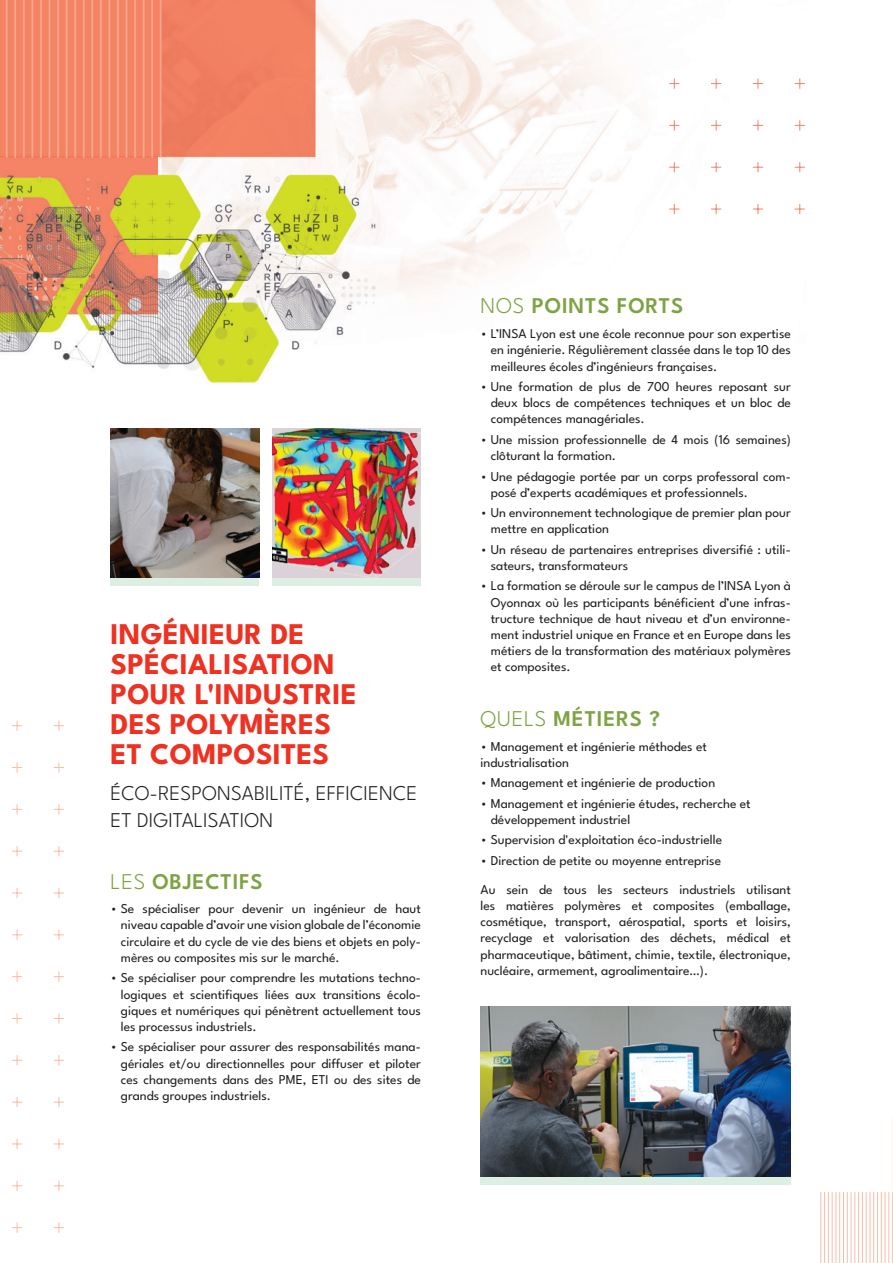
<style>
.page{position:relative;width:893px;height:1263px;background:#fff}
.page>*{position:absolute;margin:0;border:0;box-sizing:border-box;transform-origin:0 0}
.t1{font:700 30px/30px "League Spartan";letter-spacing:.005em;color:#ef3122}
.t2{font:600 22.5px "League Spartan";letter-spacing:.035em;color:#7fa344}
.t3{font:300 21px/27px "League Spartan";letter-spacing:.005em;color:#231f20}
.t4{font:13.5px/16.2px "League Spartan";color:#231f20;text-align:justify}
.s1{font-weight:300}
</style>
<div class="page">
<img style="left:0;top:0;width:801px;height:503px">
<svg style="left:795px;top:246px;width:6px;height:5px"></svg>
<svg style="left:753px;top:246px;width:10px;height:5px"></svg>
<svg style="left:711px;top:246px;width:10px;height:5px"></svg>
<svg style="left:669px;top:246px;width:10px;height:5px"></svg>
<svg style="left:795px;top:204px;width:10px;height:10px"></svg>
<svg style="left:753px;top:204px;width:10px;height:10px"></svg>
<svg style="left:711px;top:204px;width:10px;height:10px"></svg>
<svg style="left:669px;top:204px;width:10px;height:10px"></svg>
<svg style="left:795px;top:162px;width:10px;height:10px"></svg>
<svg style="left:753px;top:162px;width:10px;height:10px"></svg>
<svg style="left:711px;top:162px;width:10px;height:10px"></svg>
<svg style="left:669px;top:162px;width:10px;height:10px"></svg>
<svg style="left:795px;top:120px;width:10px;height:10px"></svg>
<svg style="left:753px;top:120px;width:10px;height:10px"></svg>
<svg style="left:711px;top:120px;width:10px;height:10px"></svg>
<svg style="left:669px;top:120px;width:10px;height:10px"></svg>
<svg style="left:795px;top:78px;width:10px;height:11px"></svg>
<svg style="left:753px;top:78px;width:10px;height:11px"></svg>
<svg style="left:711px;top:78px;width:10px;height:11px"></svg>
<svg style="left:669px;top:78px;width:10px;height:11px"></svg>
<hr style="left:820px;top:1192px;width:1px;height:71px;background:#fabda6">
<hr style="left:824px;top:1192px;width:1px;height:71px;background:#fabda6">
<hr style="left:828px;top:1192px;width:1px;height:71px;background:#fabda6">
<hr style="left:832px;top:1192px;width:1px;height:71px;background:#fabda6">
<hr style="left:836px;top:1192px;width:1px;height:71px;background:#fabda6">
<hr style="left:839px;top:1192px;width:1px;height:71px;background:#fabda6">
<hr style="left:843px;top:1192px;width:1px;height:71px;background:#fabda6">
<hr style="left:847px;top:1192px;width:1px;height:71px;background:#fabda6">
<hr style="left:851px;top:1192px;width:1px;height:71px;background:#fabda6">
<hr style="left:854px;top:1192px;width:1px;height:71px;background:#fabda6">
<hr style="left:858px;top:1192px;width:1px;height:71px;background:#fabda6">
<hr style="left:862px;top:1192px;width:1px;height:71px;background:#fabda6">
<hr style="left:866px;top:1192px;width:1px;height:71px;background:#fabda6">
<hr style="left:870px;top:1192px;width:1px;height:71px;background:#fabda6">
<hr style="left:873px;top:1192px;width:1px;height:71px;background:#fabda6">
<hr style="left:877px;top:1192px;width:1px;height:71px;background:#fabda6">
<hr style="left:881px;top:1192px;width:1px;height:71px;background:#fabda6">
<hr style="left:885px;top:1192px;width:1px;height:71px;background:#fabda6">
<hr style="left:888px;top:1192px;width:1px;height:71px;background:#fabda6">
<hr style="left:892px;top:1192px;width:1px;height:71px;background:#fabda6">
<hr style="left:892px;top:1118px;width:1px;height:73px;background:#fabda6">
<svg style="left:54px;top:1222px;width:10px;height:11px"></svg>
<svg style="left:12px;top:1222px;width:10px;height:11px"></svg>
<svg style="left:54px;top:1181px;width:10px;height:10px"></svg>
<svg style="left:12px;top:1181px;width:10px;height:10px"></svg>
<svg style="left:54px;top:1139px;width:10px;height:10px"></svg>
<svg style="left:12px;top:1139px;width:10px;height:10px"></svg>
<svg style="left:54px;top:1097px;width:10px;height:10px"></svg>
<svg style="left:12px;top:1097px;width:10px;height:10px"></svg>
<svg style="left:54px;top:1055px;width:10px;height:10px"></svg>
<svg style="left:12px;top:1055px;width:10px;height:10px"></svg>
<svg style="left:54px;top:1013px;width:10px;height:10px"></svg>
<svg style="left:12px;top:1013px;width:10px;height:10px"></svg>
<svg style="left:54px;top:971px;width:10px;height:11px"></svg>
<svg style="left:12px;top:971px;width:10px;height:11px"></svg>
<svg style="left:54px;top:930px;width:10px;height:10px"></svg>
<svg style="left:12px;top:930px;width:10px;height:10px"></svg>
<svg style="left:54px;top:888px;width:10px;height:10px"></svg>
<svg style="left:12px;top:888px;width:10px;height:10px"></svg>
<svg style="left:54px;top:846px;width:10px;height:10px"></svg>
<svg style="left:12px;top:846px;width:10px;height:10px"></svg>
<svg style="left:54px;top:804px;width:10px;height:10px"></svg>
<svg style="left:12px;top:804px;width:10px;height:10px"></svg>
<svg style="left:54px;top:762px;width:10px;height:11px"></svg>
<svg style="left:12px;top:762px;width:10px;height:11px"></svg>
<svg style="left:54px;top:720px;width:10px;height:11px"></svg>
<svg style="left:12px;top:720px;width:10px;height:11px"></svg>
<div style="left:111px;top:578px;width:148px;height:8px;background:#ddefe2"></div>
<div style="left:272px;top:578px;width:149px;height:8px;background:#ddefe2"></div>
<div style="left:480px;top:1176px;width:311px;height:9px;background:#ddefe2"></div>
<img style="left:480px;top:1006px;width:311px;height:170px">
<img style="left:111px;top:429px;width:148px;height:149px">
<img style="left:272px;top:429px;width:149px;height:149px">
<h1 class="t1" style="left:111px;top:617px;width:248px">INGÉNIEUR DE<br>SPÉCIALISATION<br>POUR L'INDUSTRIE<br>DES POLYMÈRES<br>ET COMPOSITES</h1>
<h3 class="t3" style="left:111px;top:778px;width:308px">ÉCO-RESPONSABILITÉ, EFFICIENCE<br>ET DIGITALISATION</h3>
<h2 class="t2" style="left:111px;top:865px;width:154px"><span class="s1">LES</span> OBJECTIFS</h2>
<p class="t4" style="left:121px;top:899px;width:302px;text-indent:-10px">• Se spécialiser pour devenir un ingénieur de haut niveau capable d’avoir une vision globale de l’économie circulaire et du cycle de vie des biens et objets en poly&shy;mères ou composites mis sur le marché.</p>
<p class="t4" style="left:121px;top:968px;width:302px;text-indent:-10px">• Se spécialiser pour comprendre les mutations techno&shy;logiques et scientifiques liées aux transitions écolo&shy;giques et numériques qui pénètrent actuellement tous les processus industriels.</p>
<p class="t4" style="left:121px;top:1037px;width:302px;text-indent:-10px">• Se spécialiser pour assurer des responsabilités mana&shy;gériales et/ou directionnelles pour diffuser et piloter ces changements dans des PME, ETI ou des sites de grands groupes industriels.</p>
<h2 class="t2" style="left:481px;top:290px;width:204px"><span class="s1">NOS</span> POINTS FORTS</h2>
<p class="t4" style="left:491px;top:324px;width:302px;text-indent:-10px">• L’INSA Lyon est une école reconnue pour son expertise en ingénierie. Régulièrement classée dans le top 10 des meilleures écoles d’ingénieurs françaises.</p>
<p class="t4" style="left:491px;top:377px;width:302px;text-indent:-10px">• Une formation de plus de 700 heures reposant sur deux blocs de compétences techniques et un bloc de compétences managériales.</p>
<p class="t4" style="left:491px;top:430px;width:302px;text-indent:-10px">• Une mission professionnelle de 4 mois (16 semaines) clôturant la formation.</p>
<p class="t4" style="left:491px;top:467px;width:302px;text-indent:-10px">• Une pédagogie portée par un corps professoral com&shy;posé d’experts académiques et professionnels.</p>
<p class="t4" style="left:491px;top:503px;width:302px;text-indent:-10px">• Un environnement technologique de premier plan pour mettre en application</p>
<p class="t4" style="left:491px;top:540px;width:302px;text-indent:-10px">• Un réseau de partenaires entreprises diversifié : utili&shy;sateurs, transformateurs</p>
<p class="t4" style="left:491px;top:577px;width:302px;text-indent:-10px">• La formation se déroule sur le campus de l’INSA Lyon à Oyonnax où les participants bénéficient d’une infras&shy;tructure technique de haut niveau et d’un environne&shy;ment industriel unique en France et en Europe dans les métiers de la transformation des matériaux polymères et composites.</p>
<h2 class="t2" style="left:481px;top:702px;width:181px"><span class="s1">QUELS</span> MÉTIERS ?</h2>
<p class="t4" style="left:480px;top:737px;width:228px">• Management et ingénierie méthodes et industrialisation</p>
<p class="t4" style="left:480px;top:773px;width:236px">• Management et ingénierie de production</p>
<p class="t4" style="left:491px;top:794px;width:261px;text-indent:-10px">• Management et ingénierie études, recherche et développement industriel</p>
<p class="t4" style="left:480px;top:831px;width:243px">• Supervision d'exploitation éco-industrielle</p>
<p class="t4" style="left:480px;top:845px;width:312px;line-height:29px">• Direction de petite ou moyenne entreprise<br>Au sein de tous les secteurs industriels utilisant</p>
<p class="t4" style="left:480px;top:896px;width:312px">les matières polymères et composites (emballage, cosmétique, transport, aérospatial, sports et loisirs, recyclage et valorisation des déchets, médical et pharmaceutique, bâtiment, chimie, textile, électronique, nucléaire, armement, agroalimentaire…).</p>
</div>
